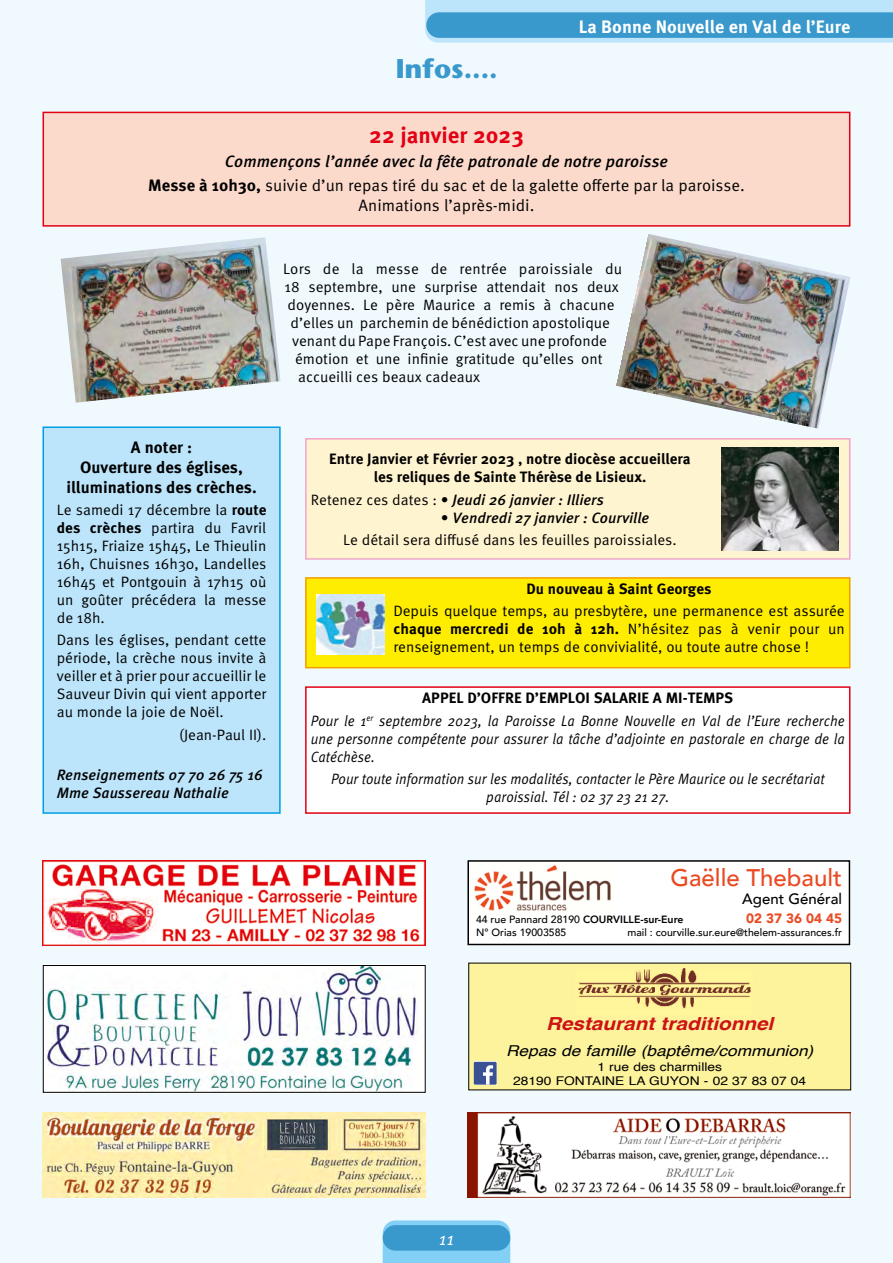
<style>
.page{position:relative;width:893px;height:1263px;background:#eff9fe}
.page>*{position:absolute;margin:0;border:0;box-sizing:border-box;transform-origin:0 0}
.t1{font:700 27px "Stone Sans";color:#3998cc}
.t2{font:500 24px "Avenir";color:#e94a23}
.t3{font:700 22.5px "Meta OT";color:#e30014}
.t4{font:700 18px "Meta OT";color:#fff}
.t5{font:italic 700 18px "Helvetica";color:#cd1316;scale:1.15 1}
.t6{font:18px "Meta OT Norm Ita";color:#fff}
.t7{font:16.5px/19.8px "Meta OT Norm";color:#000;text-align:center}
.t8{font:700 16.5px/19.8px "Meta OT";color:#000;text-align:center}
.t9{font:italic 500 16.5px "Meta OT";color:#000}
.t10{font:15px/18px "Meta OT Norm";color:#000;text-align:justify}
.t11{font:15px/18px "Meta OT Norm Ita";color:#000;text-align:justify;scale:.91 1}
.t12{font:700 15px/18px "Meta OT";color:#000;text-align:center}
.t13{font:italic 500 15px/18px "Meta OT";color:#000}
.t14{font:italic 15px "Helvetica";color:#000;scale:1.15 1}
.t15{font:500 15px "Avenir";color:#000}
.t16{font:900 13.5px "Avenir";color:#e94b24}
.t17{font:12px/14.4px "Helvetica";color:#000;text-align:center;scale:1.15 1}
.t18{font:500 10.5px "Avenir";color:#000}
.t19{font:800 10.5px "Avenir";color:#000}
.s1{font-family:"Meta OT";font-weight:700}
.s2{font-family:"Meta OT Norm";font-weight:400;font-style:normal}
.s3{font-family:"Meta OT Norm";font-weight:400}
.s4{font-weight:500}
</style>
<div class="page">
<svg style="left:425px;top:0;width:468px;height:43px;background:#6fb7de"></svg>
<svg style="left:383px;top:1220px;width:127px;height:43px;background:#84cff3"></svg>
<div style="left:383px;top:1225px;width:127px;height:25px;background:#3998cc;border-radius:13px"></div>
<img style="left:468px;top:1112px;width:382px;height:85px">
<img style="left:45px;top:967px;width:379px;height:124px">
<div style="left:43px;top:965px;width:383px;height:128px;border:1px solid #000"></div>
<img style="left:43px;top:1112px;width:382px;height:85px">
<img style="left:43px;top:861px;width:382px;height:85px">
<div style="left:468px;top:861px;width:382px;height:85px;background:#fff"></div>
<img style="left:474px;top:865px;width:137px;height:46px">
<div style="left:468px;top:861px;width:382px;height:84px;border:2px solid #000"></div>
<div style="left:469px;top:963px;width:382px;height:127px;background:#fdf39d"></div>
<img style="left:578px;top:968px;width:173px;height:41px">
<div style="left:474px;top:1062px;width:22px;height:23px;background:#3c5194"></div>
<svg style="left:483px;top:1065px;width:10px;height:20px"></svg>
<div style="left:306px;top:687px;width:544px;height:126px;background:#fff"></div>
<div style="left:305px;top:686px;width:545px;height:128px;border:2px solid #e30014"></div>
<div style="left:306px;top:578px;width:544px;height:90px;background:#ffed00"></div>
<div style="left:305px;top:577px;width:545px;height:91px;border:2px solid #f59c00"></div>
<div style="left:306px;top:439px;width:544px;height:120px;background:#fff4d0"></div>
<div style="left:305px;top:438px;width:545px;height:122px;border:2px solid #f3a5c9"></div>
<div style="left:43px;top:427px;width:237px;height:386px;background:#bce4fa"></div>
<div style="left:43px;top:426px;width:238px;height:388px;border:2px solid #009ee3"></div>
<div style="left:43px;top:112px;width:807px;height:114px;background:#fbd9cb"></div>
<div style="left:43px;top:112px;width:807px;height:115px;border:2px solid #e30014"></div>
<img style="left:616px;top:234px;width:234px;height:195px">
<img style="left:61px;top:237px;width:219px;height:166px">
<img style="left:317px;top:594px;width:68px;height:61px">
<img style="left:721px;top:447px;width:118px;height:104px">
<h1 class="t1" style="left:396px;top:52px;width:104px">Infos....</h1>
<p class="t4" style="left:579px;top:15px;width:273px">La Bonne Nouvelle en Val de l’Eure</p>
<h3 class="t3" style="left:369px;top:121px;width:156px">22 janvier 2023</h3>
<p class="t9" style="left:225px;top:151px;width:445px">Commençons l’année avec la fête patronale de notre paroisse</p>
<p class="t7" style="left:148px;top:176px;width:598px"><span class="s1">Messe à 10h30,</span> suivie d’un repas tiré du sac et de la galette offerte par la paroisse.<br>Animations l’après-midi.</p>
<p class="t10" style="left:283px;top:260px;width:341px">Lors de la messe de rentrée paroissiale du</p>
<p class="t10" style="left:285px;top:278px;width:336px">18 septembre, une surprise attendait nos deux</p>
<p class="t10" style="left:288px;top:296px;width:329px">doyennes. Le père Maurice a remis à chacune</p>
<p class="t10" style="left:291px;top:314px;width:321px">d’elles un parchemin de bénédiction apostolique</p>
<p class="t10" style="left:292px;top:332px;width:316px">venant du Pape François. C’est avec une profonde</p>
<p class="t10" style="left:295px;top:350px;width:309px">émotion et une infinie gratitude qu’elles ont</p>
<p class="t10" style="left:298px;top:368px;width:184px">accueilli ces beaux cadeaux</p>
<p class="t8" style="left:66px;top:438px;width:192px">A noter :<br>Ouverture des églises, illuminations des crèches.</p>
<p class="t10" style="left:57px;top:501px;width:211px">Le samedi 17 décembre la <span class="s1">route des crèches</span> partira du Favril 15h15, Friaize 15h45, Le Thieulin 16h, Chuisnes 16h30, Landelles 16h45 et Pontgouin à 17h15 où un goûter précédera la messe de 18h.</p>
<p class="t10" style="left:57px;top:631px;width:211px">Dans les églises, pendant cette période, la crèche nous invite à veiller et à prier pour accueillir le Sauveur Divin qui vient apporter au monde la joie de Noël.</p>
<p class="t10" style="left:179px;top:725px;width:89px">(Jean-Paul II).</p>
<p class="t13" style="left:57px;top:766px;width:208px">Renseignements 07 70 26 75 16<br>Mme Saussereau Nathalie</p>
<p class="t12" style="left:329px;top:450px;width:363px">Entre Janvier et Février 2023 , notre diocèse accueillera les reliques de Sainte Thérèse de Lisieux.</p>
<p class="t13" style="left:311px;top:491px;width:295px"><span class="s2">Retenez ces dates : •</span> Jeudi 26 janvier : Illiers</p>
<p class="t13" style="left:441px;top:509px;width:210px"><span class="s2">•</span> Vendredi 27 janvier : Courville</p>
<p class="t10" style="left:343px;top:531px;width:335px">Le détail sera diffusé dans les feuilles paroissiales.</p>
<p class="t12" style="left:527px;top:580px;width:186px">Du nouveau à Saint Georges</p>
<p class="t10" style="left:393px;top:602px;width:453px">Depuis quelque temps, au presbytère, une permanence est assurée</p>
<p class="t12" style="left:393px;top:620px;width:453px">chaque mercredi de 10h à 12h. <span class="s3">N’hésitez pas à venir pour un</span></p>
<p class="t10" style="left:393px;top:638px;width:417px">renseignement, un temps de convivialité, ou toute autre chose !</p>
<p class="t12" style="left:422px;top:689px;width:312px">APPEL D’OFFRE D’EMPLOI SALARIE A MI-TEMPS</p>
<p class="t11" style="left:311px;top:712px;width:588px">Pour le 1<sup>er</sup> septembre 2023, la Paroisse La Bonne Nouvelle en Val de l’Eure recherche une personne compétente pour assurer la tâche d’adjointe en pastorale en charge de la Catéchèse.</p>
<p class="t11" style="left:331px;top:770px;width:544px;text-align:center">Pour toute information sur les modalités, contacter le Père Maurice ou le secrétariat paroissial. Tél : 02 37 23 21 27.</p>
<h2 class="t2" style="left:670px;top:857px;width:173px">Gaëlle Thebault</h2>
<p class="t15" style="left:742px;top:886px;width:101px">Agent Général</p>
<p class="t19" style="left:476px;top:911px;width:209px"><span class="s4">44 rue Pannard 28190</span> COURVILLE-sur-Eure</p>
<p class="t16" style="left:746px;top:907px;width:97px">02 37 36 04 45</p>
<p class="t18" style="left:476px;top:923px;width:92px">N° Orias 19003585</p>
<p class="t18" style="left:627px;top:923px;width:216px">mail : courville.sur.eure@thelem-assurances.fr</p>
<p class="t5" style="left:546px;top:1008px;width:199px">Restaurant traditionnel</p>
<p class="t14" style="left:506px;top:1039px;width:269px">Repas de famille (baptême/communion)</p>
<p class="t17" style="left:513px;top:1059px;width:256px">1 rue des charmilles<br>28190 FONTAINE LA GUYON - 02 37 83 07 04</p>
<p class="t6" style="left:439px;top:1228px;width:17px">11</p>
</div>
